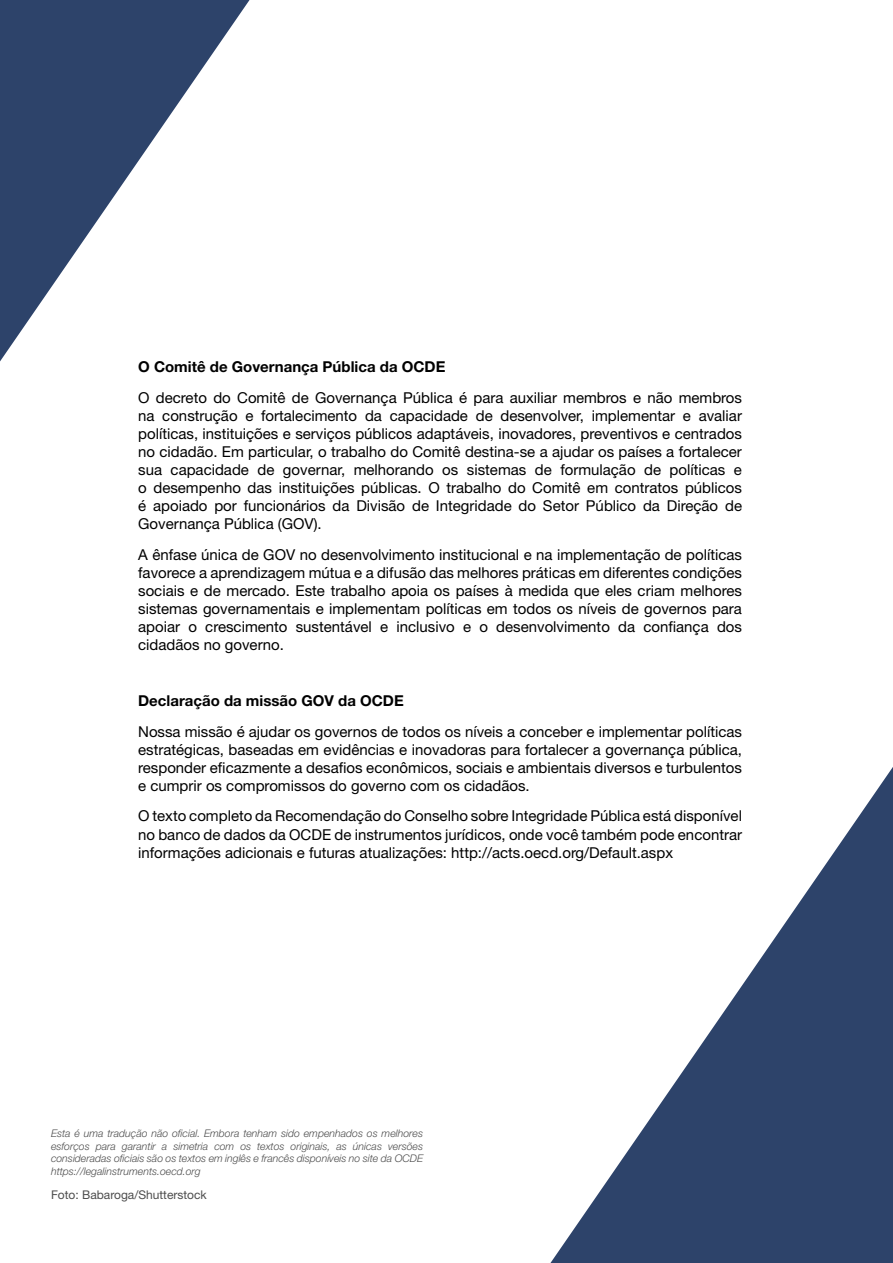
<style>
.page{position:relative;width:893px;height:1263px;background:#fff}
.page>*{position:absolute;margin:0;border:0;box-sizing:border-box;transform-origin:0 0}
.t1{font:15px/18px "Helvetica Neue LT Pro";color:#000;text-align:justify}
.t2{font:700 15px "Helvetica Neue LT Pro";color:#000}
.t3{font:12px "Helvetica Neue LT Pro";color:#4d4d4d}
.t4{font:italic 300 10.5px/12.6px "Helvetica Neue LT Pro";color:#4d4d4d;text-align:justify}
</style>
<div class="page">
<svg style="left:550px;top:767px;width:343px;height:496px"></svg>
<svg style="left:0;top:0;width:250px;height:361px"></svg>
<p class="t2" style="left:138px;top:358px;width:309px">O Comitê de Governança Pública da OCDE</p>
<p class="t1" style="left:138px;top:388px;width:605px">O decreto do Comitê de Governança Pública é para auxiliar membros e não membros na construção e fortalecimento da capacidade de desenvolver, implementar e avaliar políticas, instituições e serviços públicos adaptáveis, inovadores, preventivos e centrados no cidadão. Em particular, o trabalho do Comitê destina-se a ajudar os países a fortalecer sua capacidade de governar, melhorando os sistemas de formulação de políticas e o desempenho das instituições públicas. O trabalho do Comitê em contratos públicos é apoiado por funcionários da Divisão de Integridade do Setor Público da Direção de Governança Pública (GOV).</p>
<p class="t1" style="left:138px;top:545px;width:605px">A ênfase única de GOV no desenvolvimento institucional e na implementação de políticas favorece a aprendizagem mútua e a difusão das melhores práticas em diferentes condições sociais e de mercado. Este trabalho apoia os países à medida que eles criam melhores sistemas governamentais e implementam políticas em todos os níveis de governos para apoiar o crescimento sustentável e inclusivo e o desenvolvimento da confiança dos cidadãos no governo.</p>
<p class="t2" style="left:138px;top:691px;width:267px">Declaração da missão GOV da OCDE</p>
<p class="t1" style="left:138px;top:722px;width:605px">Nossa missão é ajudar os governos de todos os níveis a conceber e implementar políticas estratégicas, baseadas em evidências e inovadoras para fortalecer a governança pública, responder eficazmente a desafios econômicos, sociais e ambientais diversos e turbulentos e cumprir os compromissos do governo com os cidadãos.</p>
<p class="t1" style="left:138px;top:807px;width:605px">O texto completo da Recomendação do Conselho sobre Integridade Pública está disponível no banco de dados da OCDE de instrumentos jurídicos, onde você também pode encontrar informações adicionais e futuras atualizações: http://acts.oecd.org/Default.aspx</p>
<p class="t4" style="left:51px;top:1127px;width:374px">Esta é uma tradução não oficial. Embora tenham sido empenhados os melhores esforços para garantir a simetria com os textos originais, as únicas versões consideradas oficiais são os textos em inglês e francês disponíveis no site da OCDE https://legalinstruments.oecd.org</p>
<p class="t3" style="left:51px;top:1188px;width:157px">Foto: Babaroga/Shutterstock</p>
</div>
